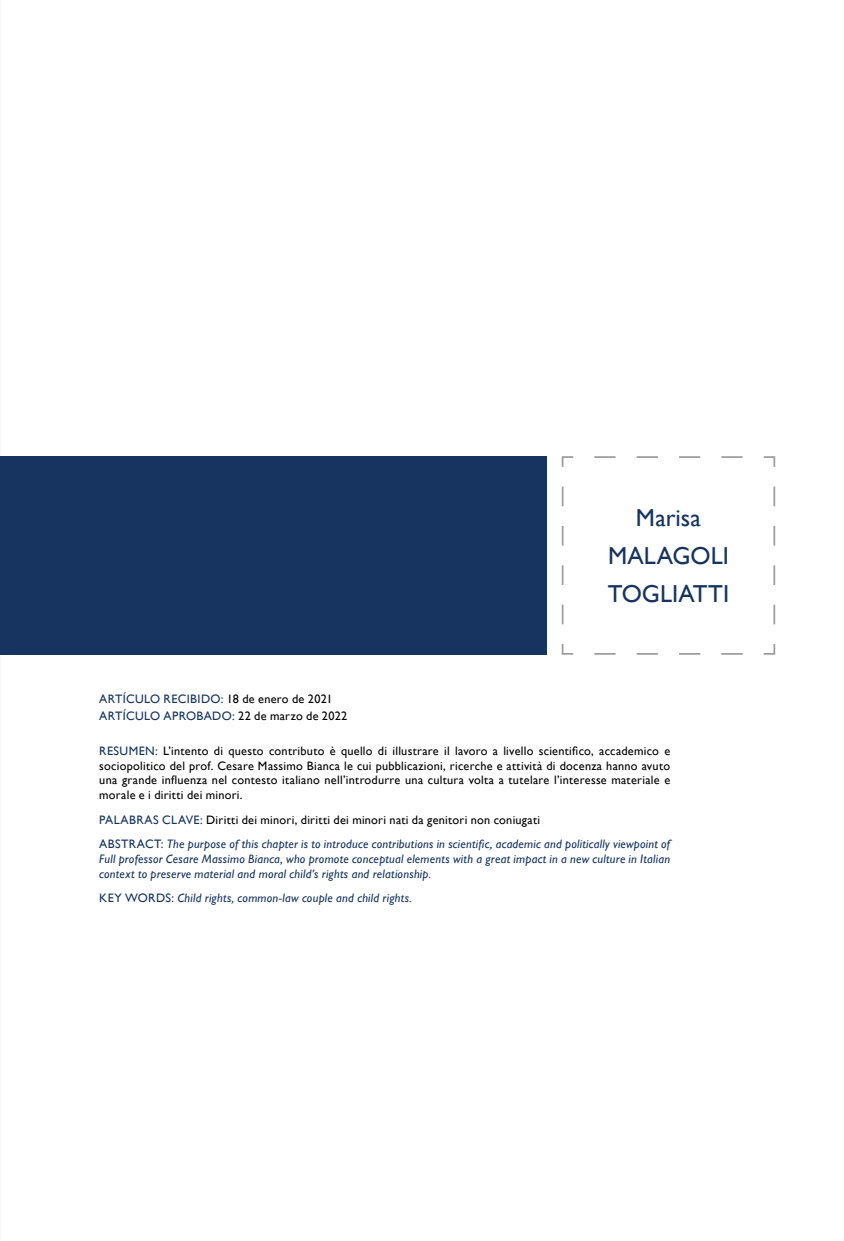
<style>
.page{position:relative;width:844px;height:1241px;background:#fff}
.page>*{position:absolute;margin:0;border:0;box-sizing:border-box;transform-origin:0 0}
.t1{font:24.5px/37.8px "Gill Sans";color:#16345f;text-align:center}
.t2{font:italic 12.25px/24.7px "Gill Sans";letter-spacing:.02em;color:#16345f}
.t3{font:12.25px/14.7px "Gill Sans";letter-spacing:.025em;color:#000;text-align:justify}
.t4{font:12.25px/17.5px "Gill Sans";letter-spacing:.02em;color:#16345f}
.s1{color:#000}
.s2{color:#16345f}
.s3{font-style:normal}
.s4{font-style:normal;color:#000}
</style>
<div class="page">
<div style="left:0;top:456px;width:546px;height:198px;background:#16345f"></div>
<svg style="left:561px;top:456px;width:214px;height:199px"></svg>
<h1 class="t1" style="left:607px;top:498px;width:123px">Marisa<br>MALAGOLI<br>TOGLIATTI</h1>
<p class="t4" style="left:99px;top:689px;width:249px">ARTÍCULO RECIBIDO: <span class="s1">18 de enero de 2021<br></span>ARTÍCULO APROBADO: <span class="s1">22 de marzo de 2022</span></p>
<p class="t3" style="left:99px;top:743px;width:572px"><span class="s2">RESUMEN:</span> L’intento di questo contributo è quello di illustrare il lavoro a livello scientifico, accademico e sociopolitico del prof. Cesare Massimo Bianca le cui pubblicazioni, ricerche e attività di docenza hanno avuto una grande influenza nel contesto italiano nell’introdurre una cultura volta a tutelare l’interesse materiale e morale e i diritti dei minori.</p>
<p class="t2" style="left:99px;top:807px;width:572px"><span class="s3">PALABRAS CLAVE:</span> <span class="s4">Diritti dei minori, diritti dei minori nati da genitori non coniugati<br></span><span class="s3">ABSTRACT:</span> The purpose of this chapter is to introduce contributions in scientific, academic and politically viewpoint of</p>
<p class="t2" style="left:99px;top:851px;width:572px;line-height:14.7px">Full professor Cesare Massimo Bianca, who promote conceptual elements with a great impact in a new culture in Italian context to preserve material and moral child’s rights and relationship.</p>
<p class="t2" style="left:99px;top:885px;width:314px"><span class="s3">KEY WORDS:</span> Child rights, common-law couple and child rights.</p>
</div>
